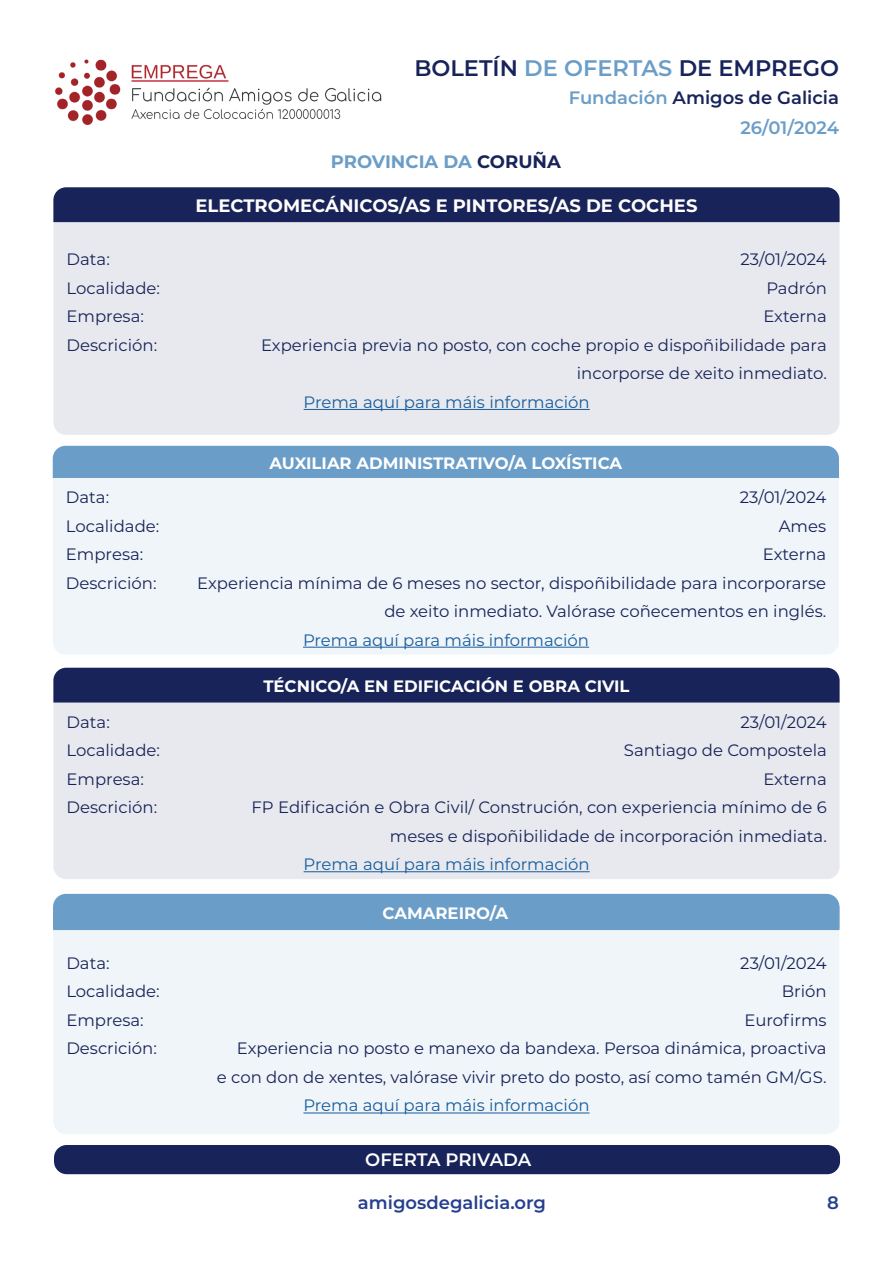
<style>
.page{position:relative;width:893px;height:1263px;background:#fff}
.page>*{position:absolute;margin:0;border:0;box-sizing:border-box;transform-origin:0 0}
.t1{font:600 22.5px "Montserrat";color:#172359}
.t2{font:700 18px "Montserrat";color:#fffefc}
.t3{font:600 18px "Montserrat";color:#172359}
.t4{font:600 18px "Montserrat";color:#253f8e}
.t5{font:700 18px "Montserrat";color:#6a9dc8}
.t6{font:600 18px "Montserrat";letter-spacing:-.005em;color:#fff}
.t7{font:600 18px "Montserrat";letter-spacing:-.005em;color:#6a9dc8}
.t8{font:16.5px/28.5px "Montserrat";color:#172359;text-align:right}
.t9{font:16.5px "Montserrat";color:#175d9e}
.t10{font:700 16.5px "Montserrat";color:#fff}
.s1{color:#6a9dc8}
.s2{color:#172359}
</style>
<div class="page">
<img style="left:55px;top:59px;width:327px;height:66px">
<div style="left:54px;top:1145px;width:786px;height:29px;background:#172359;border-radius:13px"></div>
<div style="left:53px;top:478px;width:786px;height:176px;background:#f0f5f9"></div>
<div style="left:53px;top:702px;width:787px;height:177px;background:#e8e9ee"></div>
<div style="left:53px;top:222px;width:787px;height:213px;background:#e8e9ee"></div>
<div style="left:53px;top:930px;width:786px;height:204px;background:#f0f5f9"></div>
<div style="left:53px;top:446px;width:786px;height:32px;background:#6a9dc8"></div>
<div style="left:53px;top:668px;width:787px;height:34px;background:#172359"></div>
<div style="left:53px;top:187px;width:787px;height:35px;background:#172359"></div>
<div style="left:53px;top:894px;width:786px;height:36px;background:#6a9dc8"></div>
<hr style="left:303px;top:647px;width:286px;height:1px;background:#175d9e">
<hr style="left:304px;top:871px;width:286px;height:1px;background:#175d9e">
<hr style="left:304px;top:409px;width:286px;height:1px;background:#175d9e">
<hr style="left:303px;top:1112px;width:286px;height:1px;background:#175d9e">
<h1 class="t1" style="left:414px;top:52px;width:426px">BOLETÍN <span class="s1">DE OFERTAS</span> DE EMPREGO</h1>
<p class="t3" style="left:569px;top:85px;width:272px"><span class="s1">Fundación</span> Amigos de Galicia</p>
<p class="t5" style="left:331px;top:148px;width:232px">PROVINCIA DA <span class="s2">CORUÑA</span></p>
<p class="t2" style="left:195px;top:193px;width:504px">ELECTROMECÁNICOS/AS E PINTORES/AS DE COCHES</p>
<p class="t7" style="left:740px;top:115px;width:100px">26/01/2024</p>
<p class="t8" style="left:67px;top:245px;width:45px">Data:</p>
<p class="t8" style="left:740px;top:245px;width:88px">23/01/2024</p>
<p class="t8" style="left:67px;top:273px;width:95px">Localidade:</p>
<p class="t8" style="left:766px;top:273px;width:62px">Padrón</p>
<p class="t8" style="left:67px;top:302px;width:79px">Empresa:</p>
<p class="t8" style="left:763px;top:302px;width:65px">Externa</p>
<p class="t8" style="left:67px;top:330px;width:92px">Descrición:</p>
<p class="t8" style="left:261px;top:330px;width:567px">Experiencia previa no posto, con coche propio e dispoñibilidade para incorporse de xeito inmediato.</p>
<p class="t9" style="left:304px;top:391px;width:288px">Prema aquí para máis información</p>
<p class="t10" style="left:270px;top:451px;width:354px">AUXILIAR ADMINISTRATIVO/A LOXÍSTICA</p>
<p class="t8" style="left:66px;top:482px;width:45px">Data:</p>
<p class="t8" style="left:740px;top:482px;width:88px">23/01/2024</p>
<p class="t8" style="left:66px;top:511px;width:95px">Localidade:</p>
<p class="t8" style="left:779px;top:511px;width:49px">Ames</p>
<p class="t8" style="left:66px;top:539px;width:79px">Empresa:</p>
<p class="t8" style="left:763px;top:539px;width:65px">Externa</p>
<p class="t8" style="left:66px;top:568px;width:92px">Descrición:</p>
<p class="t8" style="left:197px;top:568px;width:630px">Experiencia mínima de 6 meses no sector, dispoñibilidade para incorporarse de xeito inmediato. Valórase coñecementos en inglés.</p>
<p class="t9" style="left:303px;top:628px;width:288px">Prema aquí para máis información</p>
<p class="t10" style="left:263px;top:674px;width:368px">TÉCNICO/A EN EDIFICACIÓN E OBRA CIVIL</p>
<p class="t8" style="left:67px;top:707px;width:45px">Data:</p>
<p class="t8" style="left:740px;top:707px;width:88px">23/01/2024</p>
<p class="t8" style="left:67px;top:735px;width:95px">Localidade:</p>
<p class="t8" style="left:624px;top:735px;width:204px">Santiago de Compostela</p>
<p class="t8" style="left:67px;top:764px;width:79px">Empresa:</p>
<p class="t8" style="left:763px;top:764px;width:65px">Externa</p>
<p class="t8" style="left:67px;top:792px;width:92px">Descrición:</p>
<p class="t8" style="left:251px;top:792px;width:577px">FP Edificación e Obra Civil/ Construción, con experiencia mínimo de 6 meses e dispoñibilidade de incorporación inmediata.</p>
<p class="t9" style="left:304px;top:853px;width:288px">Prema aquí para máis información</p>
<p class="t10" style="left:383px;top:901px;width:127px">CAMAREIRO/A</p>
<p class="t8" style="left:66px;top:948px;width:45px">Data:</p>
<p class="t8" style="left:740px;top:948px;width:88px">23/01/2024</p>
<p class="t8" style="left:66px;top:977px;width:95px">Localidade:</p>
<p class="t8" style="left:782px;top:977px;width:46px">Brión</p>
<p class="t8" style="left:66px;top:1005px;width:79px">Empresa:</p>
<p class="t8" style="left:744px;top:1005px;width:84px">Eurofirms</p>
<p class="t8" style="left:66px;top:1034px;width:92px">Descrición:</p>
<p class="t8" style="left:217px;top:1034px;width:611px">Experiencia no posto e manexo da bandexa. Persoa dinámica, proactiva<br>e con don de xentes, valórase vivir preto do posto, así como tamén GM/GS.</p>
<p class="t9" style="left:303px;top:1094px;width:288px">Prema aquí para máis información</p>
<p class="t6" style="left:365px;top:1147px;width:168px">OFERTA PRIVADA</p>
<p class="t4" style="left:358px;top:1190px;width:190px">amigosdegalicia.org</p>
<p class="t4" style="left:827px;top:1190px;width:13px">8</p>
</div>
